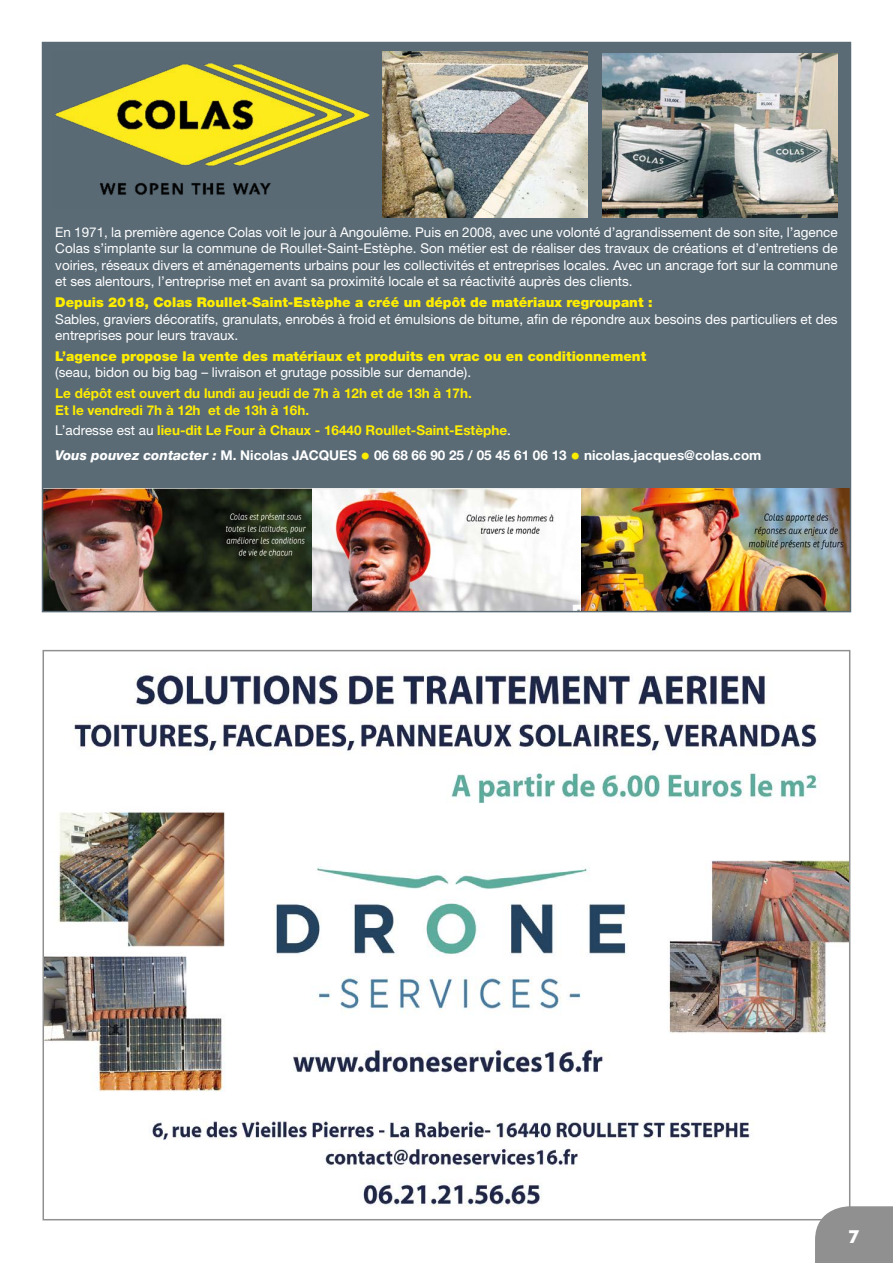
<style>
.page{position:relative;width:893px;height:1263px;background:#fff}
.page>*{position:absolute;margin:0;border:0;box-sizing:border-box;transform-origin:0 0}
.t1{font:700 18px "Futura BT";color:#fff}
.t2{font:13.5px/16.5px "Helvetica Neue";color:#fff;text-align:justify}
.t3{font:700 13.5px/25px "Helvetica Neue";color:#fff}
.t4{font:900 13.5px "Helvetica Neue";color:#ffed00}
.t5{font:700 13.5px/16.5px "Helvetica Neue";color:#ffed00}
.s1{font-weight:400}
.s2{color:#ffed00}
.s3{font-weight:800;font-style:italic}
.s4{font-size:19.5px;color:#ffed00}
</style>
<div class="page">
<div style="left:43px;top:43px;width:807px;height:569px;background:#5a6b76"></div>
<img style="left:55px;top:51px;width:328px;height:157px">
<img style="left:383px;top:51px;width:205px;height:167px">
<img style="left:45px;top:489px;width:803px;height:120px">
<img style="left:603px;top:53px;width:235px;height:165px">
<img style="left:46px;top:673px;width:801px;height:534px">
<div style="left:815px;top:1206px;width:78px;height:57px;background:#909090"></div>
<p class="t2" style="left:55px;top:224px;width:784px">En 1971, la première agence Colas voit le jour à Angoulême. Puis en 2008, avec une volonté d’agrandissement de son site, l’agence Colas s’implante sur la commune de Roullet-Saint-Estèphe. Son métier est de réaliser des travaux de créations et d’entretiens de voiries, réseaux divers et aménagements urbains pour les collectivités et entreprises locales. Avec un ancrage fort sur la commune et ses alentours, l’entreprise met en avant sa proximité locale et sa réactivité auprès des clients.</p>
<p class="t4" style="left:55px;top:294px;width:599px">Depuis 2018, Colas Roullet-Saint-Estèphe a créé un dépôt de matériaux regroupant :</p>
<p class="t2" style="left:55px;top:310px;width:784px">Sables, graviers décoratifs, granulats, enrobés à froid et émulsions de bitume, afin de répondre aux besoins des particuliers et des entreprises pour leurs travaux.</p>
<p class="t4" style="left:55px;top:348px;width:592px">L’agence propose la vente des matériaux et produits en vrac ou en conditionnement</p>
<p class="t2" style="left:55px;top:364px;width:417px">(seau, bidon ou big bag – livraison et grutage possible sur demande).</p>
<p class="t5" style="left:55px;top:385px;width:418px">Le dépôt est ouvert du lundi au jeudi de 7h à 12h et de 13h à 17h.<br>Et le vendredi 7h à 12h et de 13h à 16h.</p>
<p class="t3" style="left:55px;top:418px;width:708px"><span class="s1">L’adresse est au</span> <span class="s2">lieu-dit Le Four à Chaux - 16440 Roullet-Saint-Estèphe</span><span class="s1">.<br></span><span class="s3">Vous pouvez contacter :</span> M. Nicolas JACQUES <span class="s4">•</span> 06 68 66 90 25 / 05 45 61 06 13 <span class="s4">•</span> nicolas.jacques@colas.com</p>
<h1 class="t1" style="left:848px;top:1226px;width:13px">7</h1>
</div>
